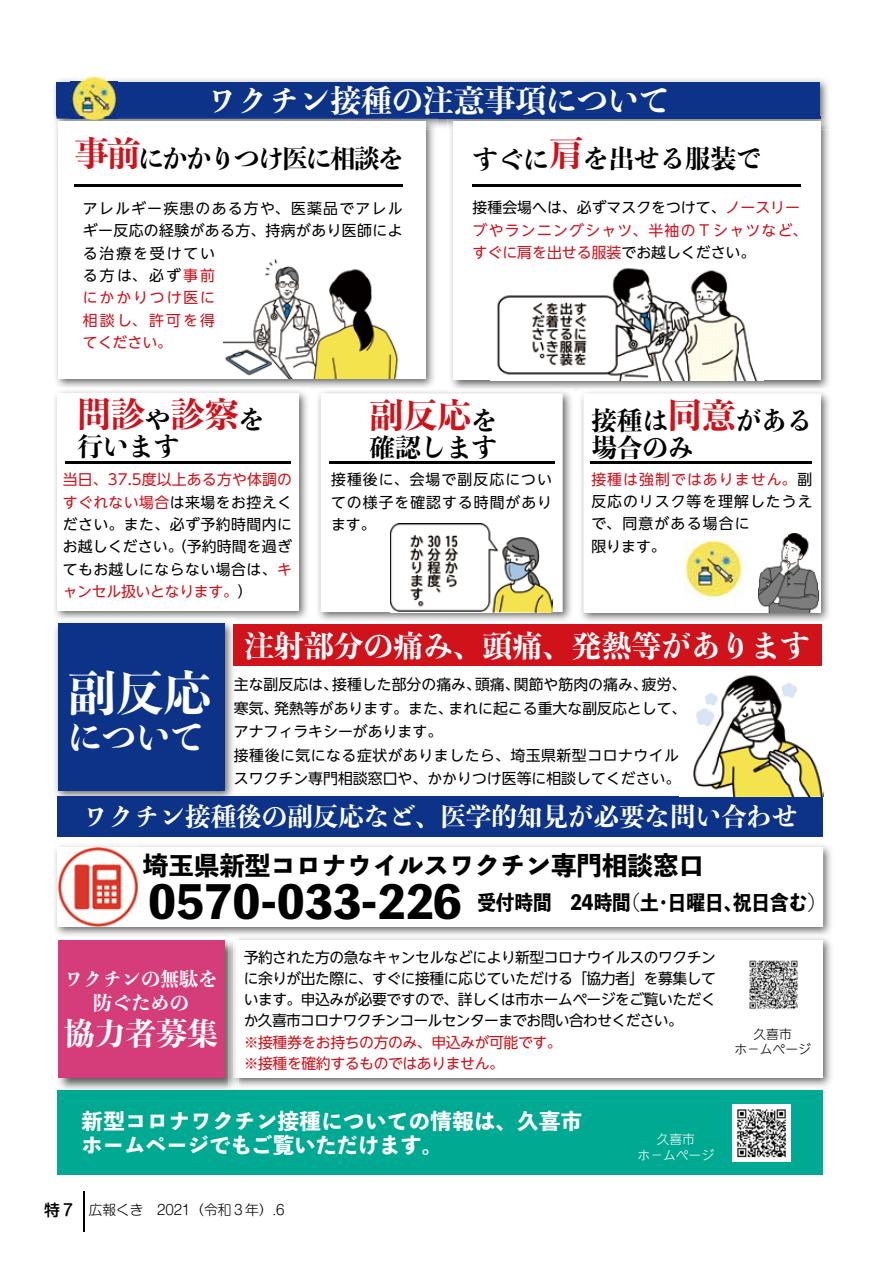
<style>
.page{position:relative;width:893px;height:1263px;background:#fff}
.page>*{position:absolute;margin:0;border:0;box-sizing:border-box;transform-origin:0 0}
.t1{font:47.85px "Toppan Bunkyu Midashi Min Std N EB";color:#fff}
.t2{font:44.7px "Toppan Bunkyu Midashi Go Std EB";color:#000}
.t3{font:34.05px "Toppan Bunkyu Midashi Min Std N EB";color:#d0121b}
.t4{font:34.05px "Toppan Bunkyu Midashi Min Std N EB";color:#fff}
.t5{font:30.9px "Toppan Bunkyu Midashi Min Std N EB";color:#fff}
.t6{font:29.7px "Toppan Bunkyu Midashi Min Std N EB";color:#fff}
.t7{font:25.5px/26.5px "Toppan Bunkyu Midashi Min Std N EB";color:#000}
.t8{font:25.5px "Toppan Bunkyu Midashi Min Std N EB";color:#fff}
.t9{font:25.5px "Toppan Bunkyu Midashi Go Std N EB";color:#000}
.t10{font:25.5px "Toppan Bunkyu Midashi Min Std N EB";letter-spacing:-.06em;color:#000}
.t11{font:21.3px "Toppan Bunkyu Midashi Go Std EB";letter-spacing:.025em;color:#fff}
.t12{font:21.3px "Toppan Bunkyu Midashi Go Std EB";color:#fff}
.t13{font:20.25px "Toppan Bunkyu Midashi Go Std N EB";color:#000;scale:.92 1}
.t14{font:19.2px/24.5px "Toppan Bunkyu Midashi Min Std N EB";color:#fff;text-align:center}
.t15{font:500 15.9px "Shin M Go Pro";color:#000}
.t16{font:14.85px/22.4px "UD Shin Go NT Pro";letter-spacing:.025em;color:#000;text-align:justify}
.t17{font:14.85px/23.4px "UD Shin Go NT Pro";color:#000}
.t18{font:14.85px/22.4px "UD Shin Go NT Pro";letter-spacing:.08em;color:#000}
.t19{font:14.85px/22.4px "UD Shin Go NT Pro";color:#d0121b}
.t20{font:14.85px/22.4px "UD Shin Go NT Pro";letter-spacing:.07em;color:#000}
.t21{font:14.85px/21.3px "UD Shin Go NT Pro";letter-spacing:-.03em;color:#d0121b}
.t22{font:300 13.8px "Shin M Go Pro";letter-spacing:-.01em;color:#000}
.t23{font:300 12.75px "UD Shin Go NT Pro";color:#fff}
.t24{font:300 12.75px/15.9px "UD Shin Go NT Pro";color:#000;text-align:center}
.s1{font-size:34.05px;color:#d0121b}
.s2{color:#d0121b}
.s3{color:#000}
.s4{font-size:25.5px;color:#000}
</style>
<div class="page">
<img style="left:55px;top:845px;width:776px;height:91px">
<div style="left:58px;top:847px;width:765px;height:80px;background:#fff"></div>
<img style="left:55px;top:622px;width:178px;height:180px">
<div style="left:58px;top:623px;width:166px;height:168px;background:#0c3388"></div>
<img style="left:318px;top:391px;width:254px;height:230px">
<svg style="left:321px;top:393px;width:242px;height:219px"></svg>
<img style="left:390px;top:523px;width:163px;height:89px">
<div style="left:233px;top:624px;width:589px;height:42px;background:#d0121b"></div>
<div style="left:58px;top:796px;width:765px;height:41px;background:#0c3388"></div>
<img style="left:58px;top:845px;width:80px;height:82px">
<img style="left:58px;top:927px;width:80px;height:1px">
<img style="left:693px;top:675px;width:130px;height:121px">
<img style="left:54px;top:78px;width:774px;height:49px">
<div style="left:57px;top:82px;width:763px;height:36px;background:#0c3388"></div>
<img style="left:71px;top:76px;width:47px;height:40px">
<div style="left:370px;top:397px;width:137px;height:65px;background:#fff"></div>
<img style="left:55px;top:391px;width:252px;height:228px">
<div style="left:57px;top:393px;width:241px;height:218px;background:#fff"></div>
<img style="left:581px;top:392px;width:248px;height:230px">
<svg style="left:584px;top:394px;width:237px;height:218px"></svg>
<div style="left:591px;top:396px;width:230px;height:65px;background:#fff"></div>
<img style="left:54px;top:116px;width:383px;height:272px">
<img style="left:57px;top:116px;width:380px;height:2px">
<div style="left:58px;top:121px;width:368px;height:258px;background:#fff"></div>
<img style="left:451px;top:129px;width:378px;height:261px">
<img style="left:451px;top:388px;width:123px;height:2px">
<img style="left:448px;top:116px;width:381px;height:13px">
<img style="left:448px;top:116px;width:372px;height:2px">
<img style="left:578px;top:389px;width:251px;height:1px">
<div style="left:453px;top:121px;width:368px;height:259px;background:#fff"></div>
<img style="left:497px;top:268px;width:261px;height:112px">
<img style="left:684px;top:542px;width:60px;height:57px">
<img style="left:224px;top:259px;width:175px;height:119px">
<hr style="left:330px;top:462px;width:225px;height:2px;background:#000">
<hr style="left:65px;top:462px;width:226px;height:2px;background:#000">
<hr style="left:591px;top:462px;width:221px;height:2px;background:#000">
<hr style="left:74px;top:185px;width:329px;height:2px;background:#000">
<hr style="left:473px;top:185px;width:328px;height:2px;background:#000">
<img style="left:758px;top:534px;width:61px;height:79px">
<div style="left:58px;top:1090px;width:765px;height:85px;background:#00a991"></div>
<img style="left:733px;top:1104px;width:57px;height:57px">
<img style="left:229px;top:935px;width:602px;height:152px">
<div style="left:234px;top:940px;width:589px;height:137px;background:#fff"></div>
<img style="left:57px;top:939px;width:182px;height:153px">
<img style="left:58px;top:1090px;width:181px;height:2px">
<img style="left:234px;top:940px;width:5px;height:137px">
<div style="left:58px;top:940px;width:166px;height:137px;background:#d43d7a"></div>
<img style="left:749px;top:960px;width:49px;height:49px">
<hr style="left:83px;top:1192px;width:2px;height:40px;background:#000">
<h3 class="t5" style="left:207px;top:76px;width:464px">ワクチン接種の注意事項について</h3>
<h3 class="t10" style="left:74px;top:139px;width:331px"><span class="s1">事前</span>にかかりつけ医に相談を</h3>
<p class="t18" style="left:83px;top:197px;width:321px">アレルギー疾患のある方や、医薬品でアレルギー反応の経験がある方、持病があり医師による治療を受けてい<br>る方は、必ず<span class="s2">事前<br>にかかりつけ医に<br>相談し、許可を得<br>てください。</span></p>
<h3 class="t7" style="left:473px;top:144px;width:291px">すぐに<span class="s1">肩</span>を出せる服装で</h3>
<p class="t19" style="left:473px;top:196px;width:336px"><span class="s3">接種会場へは、必ずマスクをつけて、</span>ノースリーブやランニングシャツ、半袖の T シャツなど、すぐに肩を出せる服装<span class="s3">でお越しください。</span></p>
<h3 class="t3" style="left:77px;top:388px;width:189px">問診<span class="s4">や</span>診察<span class="s4">を</span></h3>
<h3 class="t7" style="left:77px;top:432px;width:104px">行います</h3>
<p class="t16" style="left:63px;top:468px;width:231px"><span class="s2">当日、37.5度以上ある方や体調のすぐれない場合</span>は来場をお控えください。また、必ず予約時間内にお越しください。（予約時間を過ぎてもお越しにならない場合は、<span class="s2">キャンセル扱いとなります。</span>(</p>
<h3 class="t3" style="left:370px;top:389px;width:129px">副反応<span class="s4">を</span></h3>
<h3 class="t7" style="left:370px;top:433px;width:129px">確認します</h3>
<p class="t16" style="left:331px;top:468px;width:223px">接種後に、会場で副反応についての様子を確認する時間があります。</p>
<h3 class="t7" style="left:591px;top:406px;width:223px">接種は<span class="s1">同意</span>がある場合のみ</h3>
<p class="t20" style="left:591px;top:467px;width:223px"><span class="s2">接種は強制ではありません。</span>副反応のリスク等を理解したうえで、同意がある場合に<br>限ります。</p>
<h3 class="t6" style="left:244px;top:622px;width:567px">注射部分の痛み、頭痛、発熱等があります</h3>
<p class="t16" style="left:642px;top:673px;width:46px">疲労、</p>
<h1 class="t1" style="left:68px;top:656px;width:145px">副反応</h1>
<h3 class="t4" style="left:68px;top:711px;width:138px">について</h3>
<p class="t16" style="left:234px;top:673px;width:106px">主な副反応は、</p>
<p class="t17" style="left:514px;top:673px;width:135px">関節や筋肉の痛み、</p>
<p class="t17" style="left:332px;top:673px;width:150px">接種した部分の痛み、</p>
<p class="t16" style="left:475px;top:673px;width:46px">頭痛、</p>
<p class="t17" style="left:274px;top:696px;width:180px">発熱等があります。また、</p>
<p class="t17" style="left:234px;top:696px;width:448px">寒気、<br>アナフィラキシーがあります。<br>接種後に気になる症状がありましたら、埼玉県新型コロナウイルスワクチン専門相談窓口や、かかりつけ医等に相談してください。</p>
<h3 class="t8" style="left:83px;top:797px;width:716px">ワクチン接種後の副反応など、医学的知見が必要な問い合わせ</h3>
<h3 class="t9" style="left:143px;top:846px;width:563px">埼玉県新型コロナウイルスワクチン専門相談窓口</h3>
<h3 class="t13" style="left:733px;top:886px;width:102px">祝日含む(</h3>
<p class="t17" style="left:448px;top:696px;width:240px">まれに起こる重大な副反応として、</p>
<h2 class="t2" style="left:148px;top:867px;width:315px">0570-033-226</h2>
<h3 class="t13" style="left:621px;top:886px;width:42px">（土</h3>
<h3 class="t13" style="left:477px;top:886px;width:168px">受付時間　24時間</h3>
<h3 class="t13" style="left:668px;top:886px;width:82px">日曜日、</h3>
<h3 class="t13" style="left:654px;top:886px;width:22px">・</h3>
<p class="t14" style="left:64px;top:965px;width:155px">ワクチンの無駄を防ぐための</p>
<h3 class="t5" style="left:64px;top:1009px;width:156px">協力者募集</h3>
<p class="t16" style="left:244px;top:946px;width:474px;line-height:21.3px">予約された方の急なキャンセルなどにより新型コロナウイルスのワクチンに余りが出た際に、すぐに接種に応じていただける「協力者」を募集しています。申込みが必要ですので、詳しくは市ホームページをご覧いただくか久喜市コロナワクチンコールセンターまでお問い合わせください。</p>
<p class="t21" style="left:244px;top:1031px;width:320px">※接種券をお持ちの方のみ、申込みが可能です。※接種を確約するものではありません。</p>
<p class="t24" style="left:734px;top:1025px;width:78px">久喜市<br>ホ－ムページ</p>
<h3 class="t11" style="left:82px;top:1105px;width:502px">新型コロナワクチン接種についての情報は、久喜市</h3>
<h3 class="t12" style="left:82px;top:1128px;width:363px">ホームページでもご覧いただけます。</h3>
<p class="t15" style="left:44px;top:1197px;width:33px">特７</p>
<p class="t22" style="left:89px;top:1199px;width:197px">広報くき　2021（令和３年(.6</p>
<p class="t23" style="left:657px;top:1129px;width:40px">久喜市</p>
<p class="t23" style="left:638px;top:1145px;width:78px">ホ－ムページ</p>
</div>
